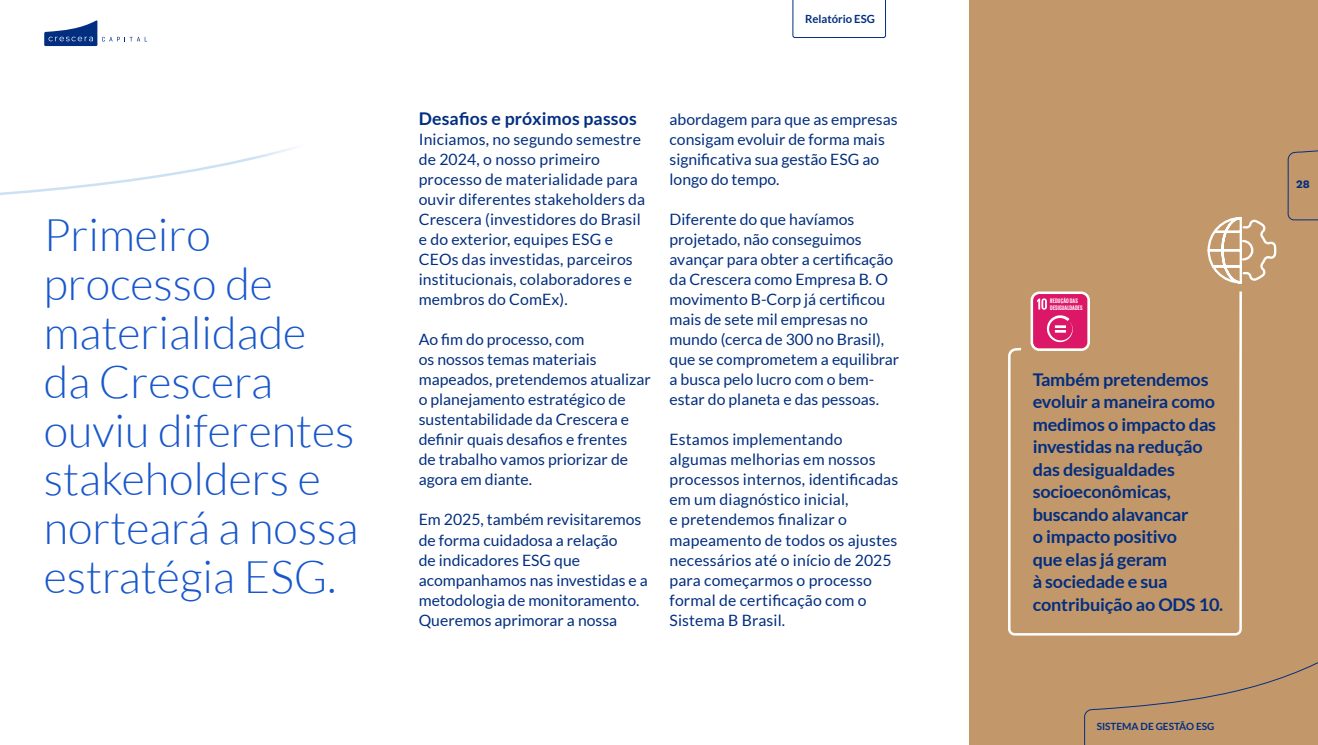
<style>
.page{position:relative;width:1318px;height:745px;background:#fff}
.page>*{position:absolute;margin:0;border:0;box-sizing:border-box;transform-origin:0 0}
.t1{font:300 45px/48.8px "Lato";color:#1857cc}
.t2{font:700 17.5px/22.5px "Lato";letter-spacing:-.01em;color:#022e80}
.t3{font:700 17.5px "Lato";letter-spacing:.01em;color:#022e80}
.t4{font:15.62px/20px "Lato";color:#022e80}
.t5{font:700 11.25px "Lato";color:#022e80}
.t6{font:11.25px "Work Sans";color:#022e80}
.t7{font:700 10px "Lato";color:#022e80}
.t8{font:700 6.62px/6.5px "Giorgio Sans";letter-spacing:.025em;color:#fff}
</style>
<div class="page">
<svg style="left:0;top:147px;width:295px;height:48px"></svg>
<div style="left:969px;top:0;width:349px;height:744px;background:#c2986a"></div>
<svg style="left:1008px;top:291px;width:234px;height:345px"></svg>
<svg style="left:1033px;top:294px;width:54px;height:54px;background:#e02e76"></svg>
<div style="left:1030px;top:291px;width:60px;height:60px;border:2px solid #fff;border-radius:8px"></div>
<svg style="left:1207px;top:216px;width:70px;height:68px"></svg>
<svg style="left:44px;top:20px;width:103px;height:26px"></svg>
<svg style="left:1287px;top:150px;width:31px;height:71px"></svg>
<svg style="left:1083px;top:370px;width:235px;height:374px"></svg>
<svg style="left:792px;top:0;width:94px;height:38px"></svg>
<h1 class="t1" style="left:44px;top:211px;width:316px">Primeiro processo de materialidade da Crescera ouviu diferentes stakeholders e norteará a nossa estratégia ESG.</h1>
<p class="t5" style="left:805px;top:13px;width:71px">Relatório ESG</p>
<p class="t3" style="left:419px;top:109px;width:220px">Desafios e próximos passos</p>
<p class="t4" style="left:419px;top:129px;width:228px">Iniciamos, no segundo semestre de 2024, o nosso primeiro processo de materialidade para ouvir diferentes stakeholders da<br>Crescera (investidores do Brasil e do exterior, equipes ESG e<br>CEOs das investidas, parceiros institucionais, colaboradores e membros do ComEx).</p>
<p class="t4" style="left:419px;top:329px;width:234px">Ao fim do processo, com<br>os nossos temas materiais mapeados, pretendemos atualizar o planejamento estratégico de sustentabilidade da Crescera e definir quais desafios e frentes<br>de trabalho vamos priorizar de agora em diante.</p>
<p class="t4" style="left:419px;top:509px;width:231px">Em 2025, também revisitaremos de forma cuidadosa a relação<br>de indicadores ESG que acompanhamos nas investidas e a metodologia de monitoramento.<br>Queremos aprimorar a nossa</p>
<p class="t4" style="left:669px;top:109px;width:230px">abordagem para que as empresas consigam evoluir de forma mais significativa sua gestão ESG ao longo do tempo.</p>
<p class="t4" style="left:669px;top:209px;width:231px">Diferente do que havíamos projetado, não conseguimos avançar para obter a certificação da Crescera como Empresa B. O movimento B-Corp já certificou mais de sete mil empresas no mundo (cerca de 300 no Brasil), que se comprometem a equilibrar a busca pelo lucro com o bem&shy;estar do planeta e das pessoas.</p>
<p class="t4" style="left:669px;top:429px;width:230px">Estamos implementando algumas melhorias em nossos processos internos, identificadas em um diagnóstico inicial,<br>e pretendemos finalizar o mapeamento de todos os ajustes necessários até o início de 2025 para começarmos o processo formal de certificação com o<br>Sistema B Brasil.</p>
<p class="t8" style="left:1050px;top:297px;width:34px">REDUÇÃO DAS<br>DESIGUALDADES</p>
<p class="t2" style="left:1032px;top:367px;width:192px">Também pretendemos evoluir a maneira como medimos o impacto das investidas na redução das desigualdades socioeconômicas, buscando alavancar<br>o impacto positivo<br>que elas já geram<br>à sociedade e sua contribuição ao ODS 10.</p>
<p class="t7" style="left:1096px;top:720px;width:28px">sistema</p>
<p class="t7" style="left:1140px;top:720px;width:75px">de gestão ESG</p>
<p class="t6" style="left:1296px;top:176px;width:15px">28</p>
</div>
